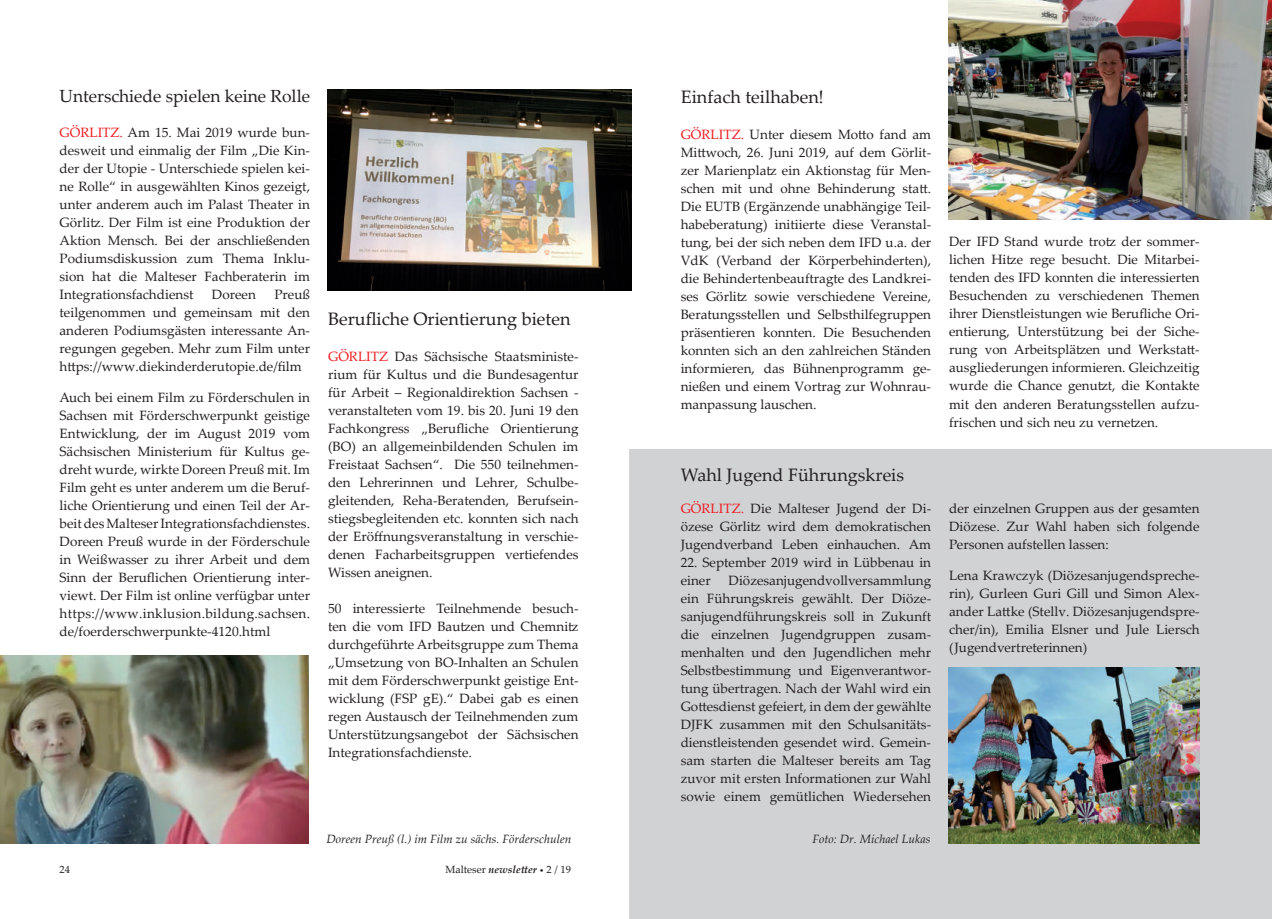
<style>
.page{position:relative;width:1272px;height:919px;background:#fff}
.page>*{position:absolute;margin:0;border:0;box-sizing:border-box;transform-origin:0 0}
.t1{font:18px "Palatino Linotype";color:#231f20}
.t2{font:17.55px "Palatino Linotype";color:#231f20}
.t3{font:13.5px/18px "Palatino Linotype";color:#231f20;text-align:justify}
.t4{font:italic 12px "Palatino Linotype";color:#231f20}
.t5{font:10.5px "Palatino Linotype";color:#231f20}
.s1{color:#ee1d23}
.s2{font-weight:700;font-style:italic}
.s3{font-size:7.5px}
</style>
<div class="page">
<div style="left:629px;top:450px;width:642px;height:468px;background:#d1d2d4"></div>
<img style="left:0;top:655px;width:309px;height:188px">
<img style="left:328px;top:89px;width:303px;height:202px">
<img style="left:948px;top:0;width:323px;height:219px">
<img style="left:948px;top:668px;width:251px;height:175px">
<p class="t2" style="left:60px;top:84px;width:252px">Unterschiede spielen keine Rolle</p>
<p class="t3" style="left:60px;top:123px;width:252px"><span class="s1">GÖRLITZ.</span> Am 15. Mai 2019 wurde bun&shy;desweit und einmalig der Film „Die Kin&shy;der der Utopie - Unterschiede spielen kei&shy;ne Rolle“ in ausgewählten Kinos gezeigt, unter anderem auch im Palast Theater in Görlitz. Der Film ist eine Produktion der Aktion Mensch. Bei der anschließenden Podiumsdiskussion zum Thema Inklu&shy;sion hat die Malteser Fachberaterin im Integrationsfachdienst</p>
<p class="t3" style="left:60px;top:285px;width:252px;text-indent:215px">Preuß teilgenommen und gemeinsam mit den anderen Podiumsgästen interessante An&shy;regungen gegeben. Mehr zum Film unter https://www.diekinderderutopie.de/film</p>
<p class="t3" style="left:60px;top:388px;width:252px">Auch bei einem Film zu Förderschulen in Sachsen mit Förderschwerpunkt geistige Entwicklung, der im August 2019 vom Sächsischen Ministerium für Kultus ge&shy;dreht wurde, wirkte Doreen Preuß mit. Im Film geht es unter anderem um die Beruf&shy;liche Orientierung und einen Teil der Ar&shy;beit des Malteser Integrationsfachdienstes.<br>Doreen Preuß wurde in der Förderschule in Weißwasser zu ihrer Arbeit und dem Sinn der Beruflichen Orientierung inter&shy;viewt. Der Film ist online verfügbar unter https://www.inklusion.bildung.sachsen. de/foerderschwerpunkte-4120.html</p>
<p class="t3" style="left:212px;top:285px;width:45px">Doreen</p>
<h1 class="t1" style="left:328px;top:306px;width:244px">Berufliche Orientierung bieten</h1>
<p class="t3" style="left:328px;top:347px;width:252px"><span class="s1">GÖRLITZ</span> Das Sächsische Staatsministe&shy;rium für Kultus und die Bundesagentur für Arbeit – Regionaldirektion Sachsen - veranstalteten vom 19. bis 20. Juni 19 den Fachkongress „Berufliche Orientierung (BO) an allgemeinbildenden Schulen im Freistaat Sachsen“. Die 550 teilnehmen&shy;den Lehrerinnen und Lehrer, Schulbe&shy;gleitenden, Reha-Beratenden, Berufsein&shy;stiegsbegleitenden etc. konnten sich nach der Eröffnungsveranstaltung in verschie&shy;denen Facharbeitsgruppen vertiefendes Wissen aneignen.</p>
<p class="t3" style="left:328px;top:599px;width:252px">50 interessierte Teilnehmende besuch&shy;ten die vom IFD Bautzen und Chemnitz durchgeführte Arbeitsgruppe zum Thema „Umsetzung von BO-Inhalten an Schulen mit dem Förderschwerpunkt geistige Ent&shy;wicklung (FSP gE).“ Dabei gab es einen regen Austausch der Teilnehmenden zum Unterstützungsangebot der Sächsischen Integrationsfachdienste.</p>
<h1 class="t1" style="left:680px;top:84px;width:145px">Einfach teilhaben!</h1>
<p class="t3" style="left:680px;top:124px;width:252px"><span class="s1">GÖRLITZ.</span> Unter diesem Motto fand am Mittwoch, 26. Juni 2019, auf dem Görlit&shy;zer Marienplatz ein Aktionstag für Men&shy;schen mit und ohne Behinderung statt.<br>Die EUTB (Ergänzende unabhängige Teil&shy;habeberatung) initiierte diese Veranstal&shy;tung, bei der sich neben dem IFD u.a. der VdK (Verband der Körperbehinderten), die Behindertenbeauftragte des Landkrei&shy;ses Görlitz sowie verschiedene Vereine, Beratungsstellen und Selbsthilfegruppen präsentieren konnten. Die Besuchenden konnten sich an den zahlreichen Ständen informieren, das Bühnenprogramm ge&shy;nießen und einem Vortrag zur Wohnrau&shy;manpassung lauschen.</p>
<h1 class="t1" style="left:680px;top:462px;width:225px">Wahl Jugend Führungskreis</h1>
<p class="t3" style="left:680px;top:499px;width:252px"><span class="s1">GÖRLITZ.</span> Die Malteser Jugend der Di&shy;özese Görlitz wird dem demokratischen Jugendverband Leben einhauchen. Am</p>
<p class="t3" style="left:680px;top:553px;width:252px">22. September 2019 wird in Lübbenau in einer</p>
<p class="t3" style="left:680px;top:571px;width:252px;text-indent:48px">Diözesanjugendvollversammlung ein Führungskreis gewählt. Der Diöze&shy;sanjugendführungskreis soll in Zukunft die einzelnen Jugendgruppen zusam&shy;menhalten und den Jugendlichen mehr Selbstbestimmung und Eigenverantwor&shy;tung übertragen. Nach der Wahl wird ein Gottesdienst gefeiert, in dem der gewählte DJFK zusammen mit den Schulsanitäts&shy;dienstleistenden gesendet wird. Gemein&shy;sam starten die Malteser bereits am Tag zuvor mit ersten Informationen zur Wahl sowie einem gemütlichen Wiedersehen</p>
<p class="t4" style="left:326px;top:830px;width:246px">Doreen Preuß (l.) im Film zu sächs. Förderschulen</p>
<p class="t4" style="left:812px;top:830px;width:119px">Foto: Dr. Michael Lukas</p>
<p class="t5" style="left:60px;top:861px;width:12px">24</p>
<p class="t5" style="left:445px;top:861px;width:127px">Malteser <span class="s2">newsletter</span> <span class="s3">•</span> 2 / 19</p>
<p class="t3" style="left:949px;top:232px;width:252px">Der IFD Stand wurde trotz der sommer&shy;lichen Hitze rege besucht. Die Mitarbei&shy;tenden des IFD konnten die interessierten Besuchenden zu verschiedenen Themen ihrer Dienstleistungen wie Berufliche Ori&shy;entierung, Unterstützung bei der Siche&shy;rung von Arbeitsplätzen und Werkstatt&shy;ausgliederungen informieren. Gleichzeitig wurde die Chance genutzt, die Kontakte mit den anderen Beratungsstellen aufzu&shy;frischen und sich neu zu vernetzen.</p>
<p class="t3" style="left:949px;top:498px;width:252px">der einzelnen Gruppen aus der gesamten Diözese. Zur Wahl haben sich folgende Personen aufstellen lassen:</p>
<p class="t3" style="left:949px;top:565px;width:252px">Lena Krawczyk (Diözesanjugendspreche&shy;rin), Gurleen Guri Gill und Simon Alex&shy;ander Lattke (Stellv. Diözesanjugendspre&shy;cher/in), Emilia Elsner und Jule Liersch (Jugendvertreterinnen)</p>
</div>
